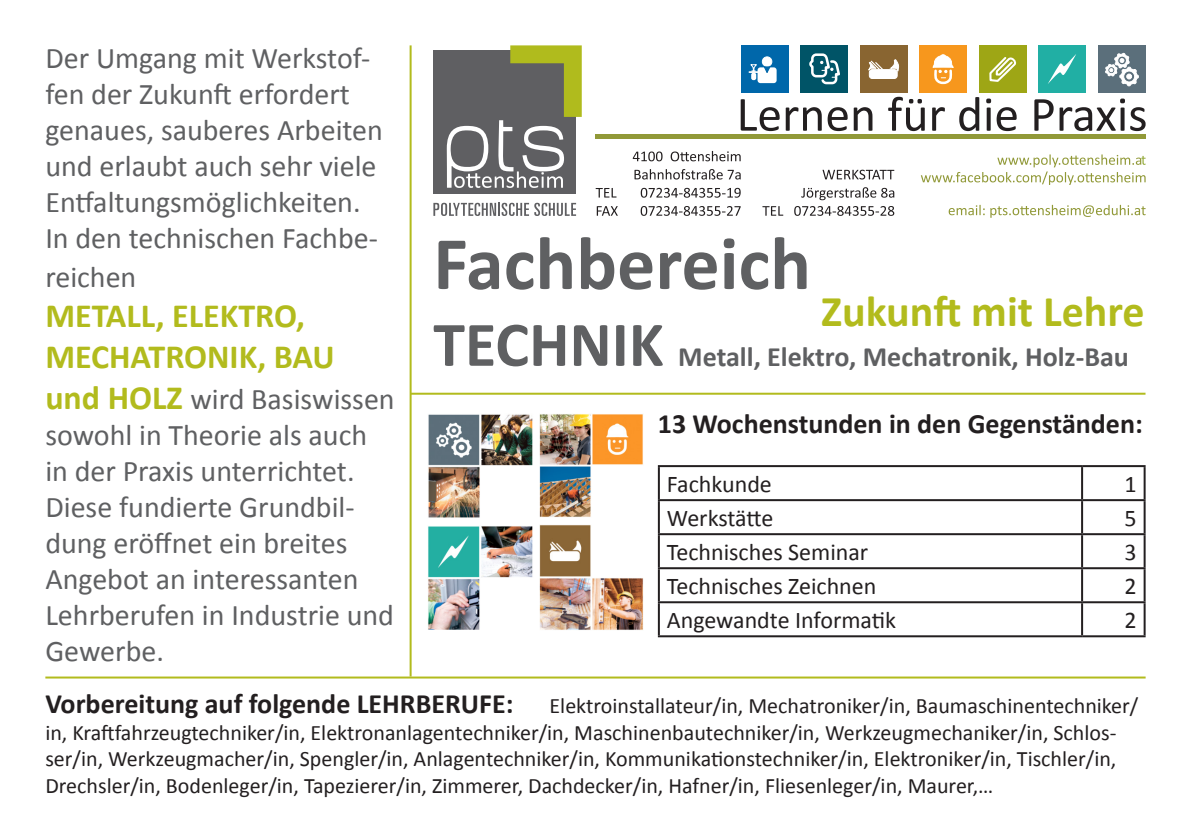
<style>
.page{position:relative;width:1191px;height:840px;background:#fff}
.page>*{position:absolute;margin:0;border:0;box-sizing:border-box;transform-origin:0 0}
.t1{font:700 76px "Calibri";color:#5f6062}
.t2{font:700 64px "Calibri";color:#5f6062}
.t3{font:700 44px "Calibri";color:#b2bb1d}
.t4{font:700 34px/40.8px "Calibri";color:#b2bb1d}
.t5{font:30px/36px "Calibri";color:#5f6062}
.t6{font:700 28px "Calibri";color:#231f20}
.t7{font:700 28px "Calibri";color:#5f6062}
.t8{font:24px "Calibri";color:#231f20}
.t9{font:22px/26.4px "Calibri";color:#231f20}
.s1{font-weight:700;font-size:34px;color:#b2bb1d}
</style>
<div class="page">
<div style="left:740px;top:45px;width:48px;height:48px;background:#0067aa"></div>
<div style="left:800px;top:45px;width:48px;height:48px;background:#005467"></div>
<div style="left:859px;top:45px;width:48px;height:48px;background:#896531"></div>
<div style="left:919px;top:45px;width:48px;height:48px;background:#f7971d"></div>
<div style="left:979px;top:45px;width:47px;height:48px;background:#9ea615"></div>
<div style="left:1038px;top:45px;width:48px;height:48px;background:#21afa4"></div>
<div style="left:1098px;top:45px;width:47px;height:48px;background:#5b6f7b"></div>
<svg style="left:809px;top:53px;width:31px;height:32px"></svg>
<svg style="left:932px;top:54px;width:21px;height:31px"></svg>
<svg style="left:1048px;top:54px;width:28px;height:30px"></svg>
<svg style="left:989px;top:57px;width:28px;height:25px"></svg>
<svg style="left:1105px;top:53px;width:33px;height:33px"></svg>
<div style="left:762px;top:57px;width:10px;height:9px;background:#fff;border-radius:50%"></div>
<div style="left:762px;top:57px;width:10px;height:10px;border:1px solid #fff;border-radius:50%"></div>
<div style="left:757px;top:67px;width:19px;height:16px;background:#fff;border-radius:3px"></div>
<div style="left:869px;top:70px;width:28px;height:8px;background:#fff;border-radius:3px"></div>
<div style="left:869px;top:69px;width:28px;height:10px;border:1px solid #fff;border-radius:3px"></div>
<svg style="left:868px;top:59px;width:31px;height:14px"></svg>
<svg style="left:749px;top:65px;width:21px;height:15px"></svg>
<svg style="left:740px;top:97px;width:405px;height:34px"></svg>
<svg style="left:633px;top:151px;width:107px;height:10px"></svg>
<svg style="left:634px;top:169px;width:106px;height:10px"></svg>
<svg style="left:595px;top:188px;width:145px;height:9px"></svg>
<svg style="left:597px;top:206px;width:143px;height:10px"></svg>
<svg style="left:948px;top:205px;width:197px;height:13px"></svg>
<svg style="left:921px;top:154px;width:224px;height:31px"></svg>
<svg style="left:822px;top:169px;width:72px;height:10px"></svg>
<svg style="left:801px;top:187px;width:93px;height:13px"></svg>
<svg style="left:762px;top:206px;width:132px;height:10px"></svg>
<div style="left:595px;top:134px;width:550px;height:5px;background:#919938"></div>
<div style="left:433px;top:51px;width:143px;height:143px;background:#5f5f62"></div>
<svg style="left:433px;top:203px;width:143px;height:13px"></svg>
<svg style="left:447px;top:45px;width:135px;height:143px"></svg>
<hr style="left:658px;top:465px;width:424px;height:2px;background:#231f20">
<hr style="left:658px;top:467px;width:2px;height:32px;background:#231f20">
<hr style="left:1082px;top:465px;width:63px;height:2px;background:#231f20">
<hr style="left:1081px;top:467px;width:2px;height:32px;background:#231f20">
<hr style="left:1143px;top:467px;width:2px;height:32px;background:#231f20">
<hr style="left:658px;top:499px;width:424px;height:2px;background:#231f20">
<hr style="left:658px;top:501px;width:2px;height:32px;background:#231f20">
<hr style="left:1082px;top:499px;width:63px;height:2px;background:#231f20">
<hr style="left:1081px;top:501px;width:2px;height:32px;background:#231f20">
<hr style="left:1143px;top:501px;width:2px;height:32px;background:#231f20">
<hr style="left:658px;top:533px;width:424px;height:2px;background:#231f20">
<hr style="left:658px;top:535px;width:2px;height:32px;background:#231f20">
<hr style="left:1082px;top:533px;width:63px;height:2px;background:#231f20">
<hr style="left:1081px;top:535px;width:2px;height:32px;background:#231f20">
<hr style="left:1143px;top:535px;width:2px;height:32px;background:#231f20">
<hr style="left:658px;top:567px;width:424px;height:2px;background:#231f20">
<hr style="left:658px;top:569px;width:2px;height:32px;background:#231f20">
<hr style="left:1082px;top:567px;width:63px;height:2px;background:#231f20">
<hr style="left:1081px;top:569px;width:2px;height:32px;background:#231f20">
<hr style="left:1143px;top:569px;width:2px;height:32px;background:#231f20">
<hr style="left:658px;top:601px;width:424px;height:2px;background:#231f20">
<hr style="left:658px;top:603px;width:2px;height:32px;background:#231f20">
<hr style="left:1082px;top:601px;width:63px;height:2px;background:#231f20">
<hr style="left:1081px;top:603px;width:2px;height:32px;background:#231f20">
<hr style="left:1143px;top:603px;width:2px;height:32px;background:#231f20">
<hr style="left:658px;top:635px;width:424px;height:2px;background:#231f20">
<hr style="left:1082px;top:635px;width:63px;height:2px;background:#231f20">
<hr style="left:45px;top:676px;width:1100px;height:2px;background:#b2bb1d">
<hr style="left:410px;top:392px;width:735px;height:2px;background:#b2bb1d">
<hr style="left:409px;top:45px;width:2px;height:631px;background:#b2bb1d">
<img style="left:428px;top:414px;width:105px;height:104px">
<img style="left:539px;top:414px;width:104px;height:103px">
<img style="left:428px;top:526px;width:105px;height:103px">
<img style="left:539px;top:525px;width:105px;height:104px">
<p class="t5" style="left:45px;top:40px;width:326px">Der Umgang mit Werkstof&shy;fen der Zukunft erfordert</p>
<p class="t5" style="left:45px;top:112px;width:339px;line-height:36.6px">genaues, sauberes Arbeiten und erlaubt auch sehr viele<br>Entfaltungsmöglichkeiten.<br>In den technischen Fachbe&shy;reichen</p>
<p class="t4" style="left:45px;top:295px;width:291px">METALL, ELEKTRO,<br>MECHATRONIK, BAU</p>
<p class="t5" style="left:45px;top:381px;width:351px"><span class="s1">und HOLZ</span> wird Basiswissen sowohl in Theorie als auch in der Praxis unterrichtet.<br>Diese fundierte Grundbil&shy;dung eröffnet ein breites<br>Angebot an interessanten<br>Lehrberufen in Industrie und<br>Gewerbe.</p>
<p class="t1" style="left:433px;top:215px;width:379px">Fachbereich</p>
<p class="t2" style="left:433px;top:303px;width:232px">TECHNIK</p>
<p class="t3" style="left:821px;top:283px;width:325px">Zukunft mit Lehre</p>
<p class="t7" style="left:678px;top:338px;width:452px">Metall, Elektro, Mechatronik, Holz-Bau</p>
<p class="t6" style="left:658px;top:405px;width:486px">13 Wochenstunden in den Gegenständen:</p>
<p class="t8" style="left:667px;top:468px;width:106px">Fachkunde</p>
<p class="t8" style="left:1124px;top:468px;width:14px">1</p>
<p class="t8" style="left:667px;top:502px;width:108px">Werkstätte</p>
<p class="t8" style="left:1124px;top:502px;width:14px">5</p>
<p class="t8" style="left:667px;top:536px;width:203px">Technisches Seminar</p>
<p class="t8" style="left:1124px;top:536px;width:14px">3</p>
<p class="t8" style="left:667px;top:570px;width:211px">Technisches Zeichnen</p>
<p class="t8" style="left:1124px;top:570px;width:14px">2</p>
<p class="t8" style="left:667px;top:604px;width:231px">Angewandte Informatik</p>
<p class="t8" style="left:1124px;top:604px;width:14px">2</p>
<p class="t6" style="left:45px;top:685px;width:469px">Vorbereitung auf folgende LEHRBERUFE:</p>
<p class="t9" style="left:45px;top:692px;width:1094px;text-indent:504px">Elektroinstallateur/in, Mechatroniker/in, Baumaschinentechniker/ in, Kraftfahrzeugtechniker/in, Elektronanlagentechniker/in, Maschinenbautechniker/in, Werkzeugmechaniker/in, Schlos&shy;ser/in, Werkzeugmacher/in, Spengler/in, Anlagentechniker/in, Kommunikationstechniker/in, Elektroniker/in, Tischler/in, Drechsler/in, Bodenleger/in, Tapezierer/in, Zimmerer, Dachdecker/in, Hafner/in, Fliesenleger/in, Maurer,…</p>
</div>
